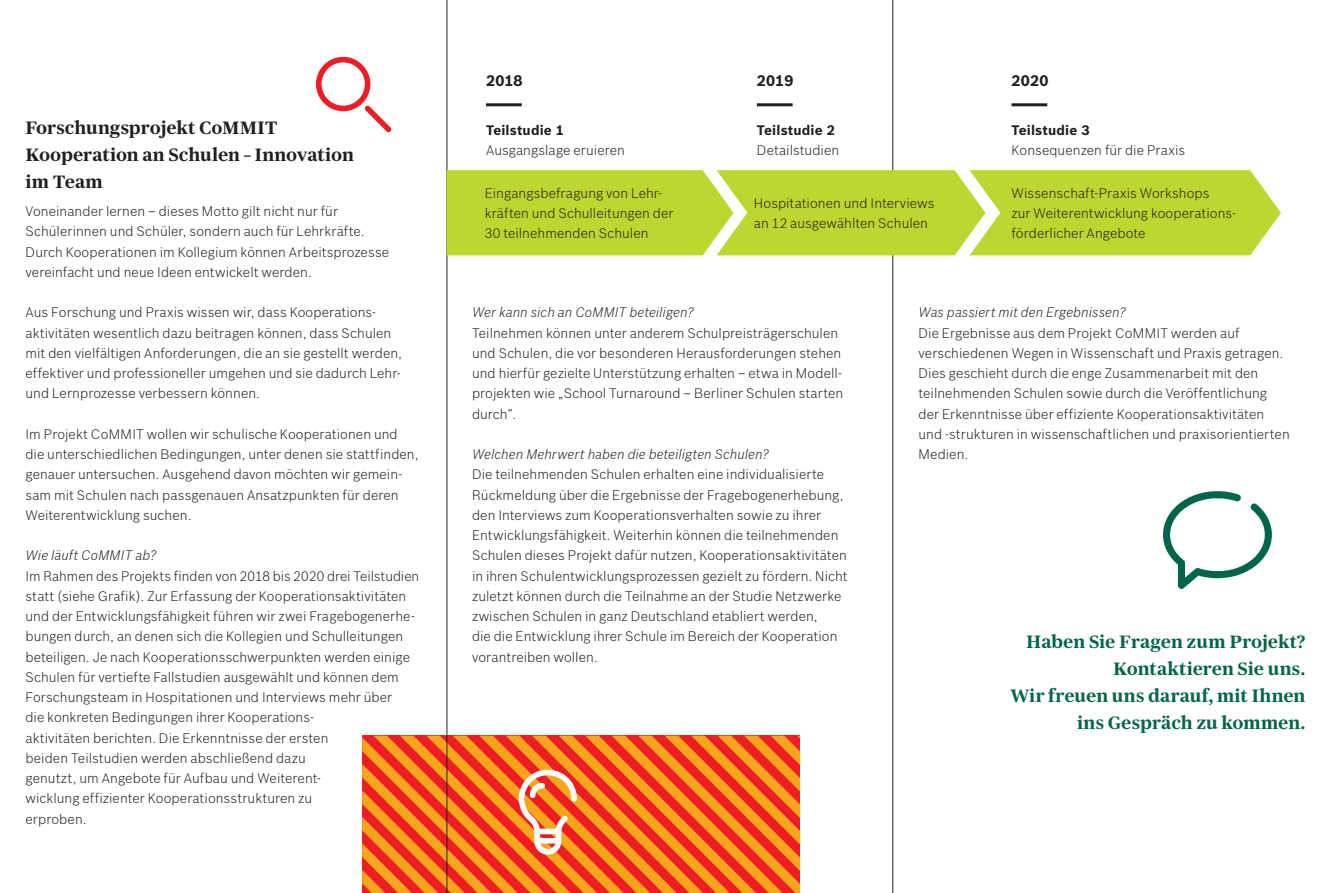
<style>
.page{position:relative;width:1331px;height:893px;background:#fff}
.page>*{position:absolute;margin:0;border:0;box-sizing:border-box;transform-origin:0 0}
.t1{font:700 18px/27px "Bosch Serif";letter-spacing:-.005em;color:#00654a;text-align:right}
.t2{font:700 18px/27px "Bosch Serif";letter-spacing:-.005em;color:#231f20}
.t3{font:700 15px "Bosch Sans";letter-spacing:.01em;color:#231f20}
.t4{font:300 13.5px/20.2px "Bosch Sans";letter-spacing:.005em;color:#231f20}
.t5{font:italic 300 13.5px "Bosch Sans";color:#231f20}
.t6{font:700 13.5px "Bosch Sans";letter-spacing:.01em;color:#231f20}
</style>
<div class="page">
<svg style="left:1163px;top:491px;width:109px;height:98px"></svg>
<svg style="left:362px;top:736px;width:438px;height:157px;background:#f36523"></svg>
<svg style="left:316px;top:57px;width:76px;height:75px"></svg>
<hr style="left:447px;top:0;width:1px;height:893px;background:#231f20">
<hr style="left:892px;top:0;width:1px;height:893px;background:#231f20">
<div style="left:446px;top:170px;width:835px;height:85px;background:#bed630"></div>
<hr style="left:486px;top:103px;width:36px;height:3px;background:#231f20">
<hr style="left:757px;top:103px;width:36px;height:3px;background:#231f20">
<hr style="left:1011px;top:103px;width:36px;height:3px;background:#231f20">
<h1 class="t2" style="left:26px;top:114px;width:330px">Forschungsprojekt CoMMIT<br>Kooperation an Schulen – Innovation im Team</h1>
<p class="t4" style="left:26px;top:201px;width:365px">Voneinander lernen – dieses Motto gilt nicht nur für Schülerinnen und Schüler, sondern auch für Lehrkräfte.<br>Durch Kooperationen im Kollegium können Arbeitsprozesse vereinfacht und neue Ideen entwickelt werden.</p>
<p class="t4" style="left:26px;top:302px;width:378px">Aus Forschung und Praxis wissen wir, dass Kooperations&shy;aktivitäten wesentlich dazu beitragen können, dass Schulen mit den vielfältigen Anforderungen, die an sie gestellt werden, effektiver und professioneller umgehen und sie dadurch Lehr&shy;und Lernprozesse verbessern können.</p>
<p class="t4" style="left:26px;top:424px;width:395px">Im Projekt CoMMIT wollen wir schulische Kooperationen und die unterschiedlichen Bedingungen, unter denen sie stattfinden, genauer untersuchen. Ausgehend davon möchten wir gemein&shy;sam mit Schulen nach passgenauen Ansatzpunkten für deren Weiterentwicklung suchen.</p>
<p class="t5" style="left:26px;top:547px;width:132px">Wie läuft CoMMIT ab?</p>
<p class="t4" style="left:26px;top:565px;width:395px">Im Rahmen des Projekts finden von 2018 bis 2020 drei Teilstudien statt (siehe Grafik). Zur Erfassung der Kooperationsaktivitäten und der Entwicklungsfähigkeit führen wir zwei Fragebogenerhe&shy;bungen durch, an denen sich die Kollegien und Schulleitungen beteiligen. Je nach Kooperationsschwerpunkten werden einige Schulen für vertiefte Fallstudien ausgewählt und können dem Forschungsteam in Hospitationen und Interviews mehr über<br>die konkreten Bedingungen ihrer Kooperations-<br>aktivitäten berichten. Die Erkenntnisse der ersten<br>beiden Teilstudien werden abschließend dazu<br>genutzt, um Angebote für Aufbau und Weiterent-<br>wicklung effizienter Kooperationsstrukturen zu<br>erproben.</p>
<p class="t3" style="left:486px;top:72px;width:38px">2018</p>
<p class="t3" style="left:757px;top:72px;width:38px">2019</p>
<p class="t3" style="left:1011px;top:72px;width:38px">2020</p>
<p class="t6" style="left:486px;top:122px;width:79px">Teilstudie 1</p>
<p class="t4" style="left:486px;top:140px;width:140px">Ausgangslage eruieren</p>
<p class="t4" style="left:485px;top:183px;width:190px">Eingangsbefragung von Lehr&shy;kräften und Schulleitungen der<br>30 teilnehmenden Schulen</p>
<p class="t6" style="left:757px;top:122px;width:79px">Teilstudie 2</p>
<p class="t4" style="left:757px;top:140px;width:84px">Detailstudien</p>
<p class="t6" style="left:1011px;top:122px;width:79px">Teilstudie 3</p>
<p class="t4" style="left:1011px;top:140px;width:175px">Konsequenzen für die Praxis</p>
<p class="t4" style="left:754px;top:193px;width:182px">Hospitationen und Interviews an 12 ausgewählten Schulen</p>
<p class="t4" style="left:1011px;top:183px;width:225px">Wissenschaft-Praxis Workshops<br>zur Weiterentwicklung kooperations&shy;förderlicher Angebote</p>
<p class="t5" style="left:472px;top:304px;width:223px">Wer kann sich an CoMMIT beteiligen?</p>
<p class="t4" style="left:472px;top:322px;width:373px">Teilnehmen können unter anderem Schulpreisträgerschulen und Schulen, die vor besonderen Herausforderungen stehen und hierfür gezielte Unterstützung erhalten – etwa in Modell&shy;projekten wie „School Turnaround – Berliner Schulen starten durch“.</p>
<p class="t5" style="left:472px;top:446px;width:298px">Welchen Mehrwert haben die beteiligten Schulen?</p>
<p class="t4" style="left:472px;top:464px;width:377px">Die teilnehmenden Schulen erhalten eine individualisierte Rückmeldung über die Ergebnisse der Fragebogenerhebung, den Interviews zum Kooperationsverhalten sowie zu ihrer Entwicklungsfähigkeit. Weiterhin können die teilnehmenden Schulen dieses Projekt dafür nutzen, Kooperationsaktivitäten in ihren Schulentwicklungsprozessen gezielt zu fördern. Nicht zuletzt können durch die Teilnahme an der Studie Netzwerke zwischen Schulen in ganz Deutschland etabliert werden,<br>die die Entwicklung ihrer Schule im Bereich der Kooperation vorantreiben wollen.</p>
<p class="t5" style="left:918px;top:304px;width:209px">Was passiert mit den Ergebnissen?</p>
<p class="t4" style="left:918px;top:322px;width:373px">Die Ergebnisse aus dem Projekt CoMMIT werden auf verschiedenen Wegen in Wissenschaft und Praxis getragen.<br>Dies geschieht durch die enge Zusammenarbeit mit den teilnehmenden Schulen sowie durch die Veröffentlichung der Erkenntnisse über effiziente Kooperationsaktivitäten und -strukturen in wissenschaftlichen und praxisorientierten Medien.</p>
<h1 class="t1" style="left:1010px;top:628px;width:297px">Haben Sie Fragen zum Projekt?<br>Kontaktieren Sie uns.<br>Wir freuen uns darauf, mit Ihnen ins Gespräch zu kommen.</h1>
</div>
